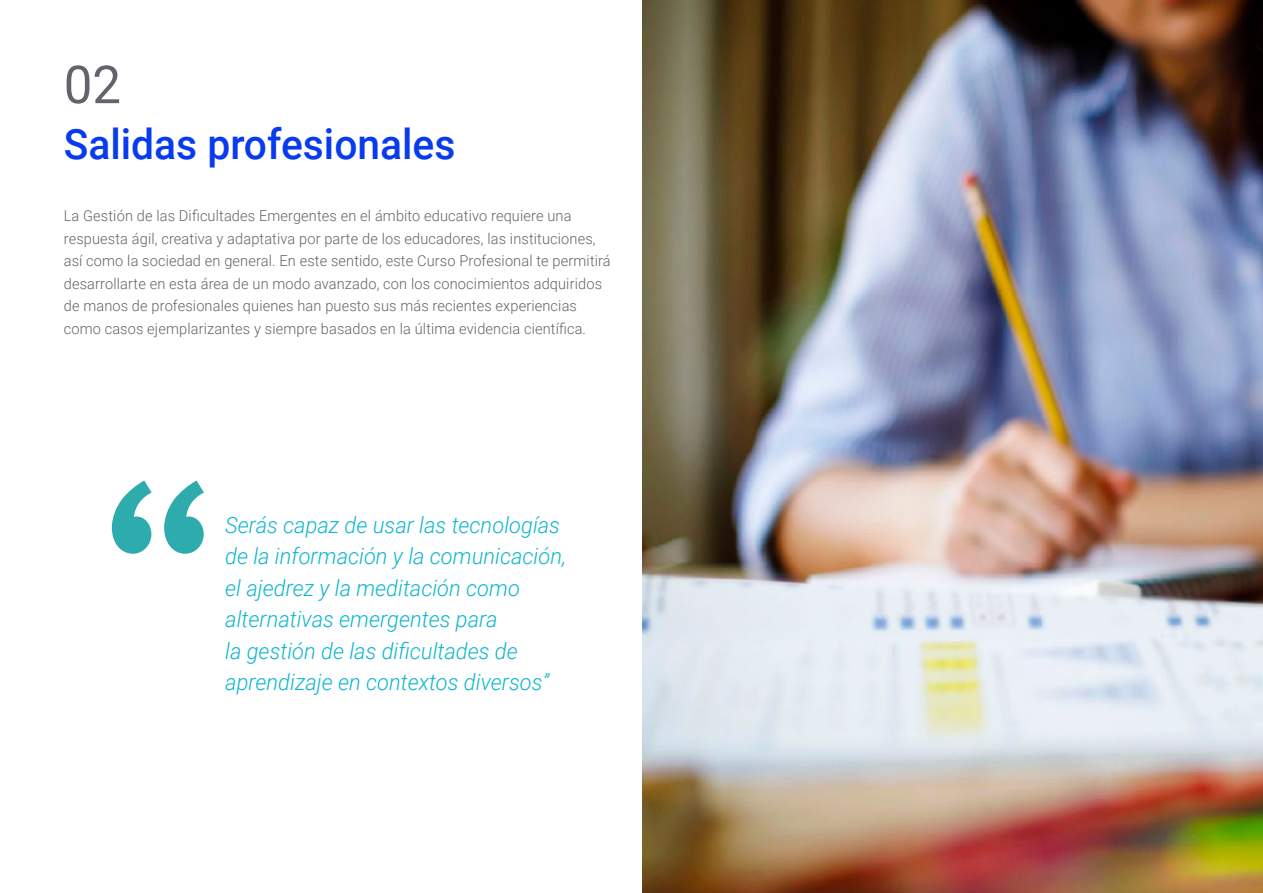
<style>
.page{position:relative;width:1263px;height:893px;background:#fff}
.page>*{position:absolute;margin:0;border:0;box-sizing:border-box;transform-origin:0 0}
.t1{font:52.5px "Roboto";color:#61646a}
.t2{font:500 42px "Roboto";color:#083bee}
.t3{font:italic 300 22.5px/31.5px "Roboto";color:#0fb6cf}
.t4{font:300 15px/22.5px "Roboto";letter-spacing:.01em;color:#61646a}
</style>
<div class="page">
<img style="left:642px;top:0;width:621px;height:893px">
<svg style="left:112px;top:480px;width:92px;height:74px"></svg>
<h1 class="t1" style="left:64px;top:48px;width:59px">02</h1>
<h2 class="t2" style="left:64px;top:115px;width:393px">Salidas profesionales</h2>
<p class="t4" style="left:64px;top:204px;width:548px">La Gestión de las Dificultades Emergentes en el ámbito educativo requiere una respuesta ágil, creativa y adaptativa por parte de los educadores, las instituciones, así como la sociedad en general. En este sentido, este Curso Profesional te permitirá desarrollarte en esta área de un modo avanzado, con los conocimientos adquiridos de manos de profesionales quienes han puesto sus más recientes experiencias como casos ejemplarizantes y siempre basados en la última evidencia científica.</p>
<h3 class="t3" style="left:225px;top:508px;width:343px">Serás capaz de usar las tecnologías de la información y la comunicación, el ajedrez y la meditación como alternativas emergentes para<br>la gestión de las dificultades de aprendizaje en contextos diversos”</h3>
</div>
